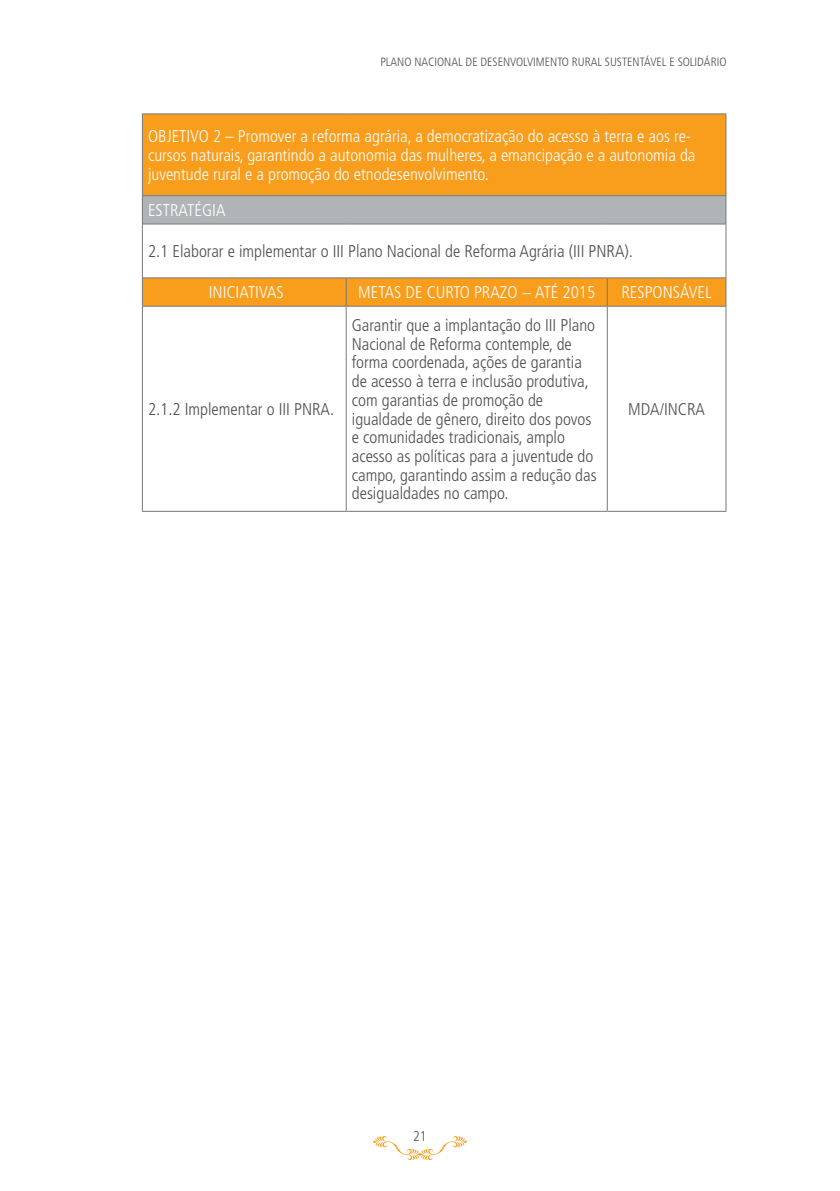
<style>
.page{position:relative;width:840px;height:1191px;background:#fff}
.page>*{position:absolute;margin:0;border:0;box-sizing:border-box;transform-origin:0 0}
.t1{font:300 condensed 17px/18.8px "Frutiger LT Std";color:#4d4d4f}
.t2{font:300 condensed 17px/18.8px "Frutiger LT Std";color:#fff}
.t3{font:300 condensed 14px "Frutiger LT Std";color:#4d4d4f}
.t4{font:300 condensed 12px "Frutiger LT Std";color:#4d4d4f}
</style>
<div class="page">
<svg style="left:373px;top:1136px;width:93px;height:24px"></svg>
<svg style="left:143px;top:114px;width:582px;height:192px;fill:#f99d1c"></svg>
<div style="left:142px;top:196px;width:583px;height:28px;background:#b1b4b6"></div>
<svg style="left:142px;top:196px;width:1px;height:28px"></svg>
<hr style="left:143px;top:195px;width:203px;height:1px;background:#77787b">
<hr style="left:346px;top:195px;width:261px;height:1px;background:#77787b">
<hr style="left:607px;top:195px;width:119px;height:1px;background:#77787b">
<svg style="left:725px;top:196px;width:1px;height:27px"></svg>
<hr style="left:143px;top:223px;width:203px;height:1px;background:#77787b">
<hr style="left:346px;top:223px;width:261px;height:1px;background:#77787b">
<hr style="left:607px;top:223px;width:119px;height:1px;background:#77787b">
<hr style="left:142px;top:113px;width:204px;height:1px;background:#77787b">
<hr style="left:142px;top:114px;width:1px;height:82px;background:#77787b">
<hr style="left:346px;top:113px;width:261px;height:1px;background:#77787b">
<hr style="left:607px;top:113px;width:119px;height:1px;background:#77787b">
<hr style="left:725px;top:114px;width:1px;height:81px;background:#77787b">
<hr style="left:142px;top:224px;width:1px;height:54px;background:#77787b">
<hr style="left:725px;top:224px;width:1px;height:54px;background:#77787b">
<svg style="left:142px;top:278px;width:1px;height:28px"></svg>
<svg style="left:725px;top:278px;width:1px;height:28px"></svg>
<hr style="left:142px;top:306px;width:204px;height:1px;background:#77787b">
<hr style="left:142px;top:307px;width:1px;height:204px;background:#77787b">
<hr style="left:346px;top:306px;width:261px;height:1px;background:#77787b">
<hr style="left:607px;top:306px;width:119px;height:1px;background:#77787b">
<hr style="left:725px;top:307px;width:1px;height:204px;background:#77787b">
<hr style="left:142px;top:511px;width:204px;height:1px;background:#77787b">
<hr style="left:346px;top:511px;width:261px;height:1px;background:#77787b">
<hr style="left:607px;top:511px;width:119px;height:1px;background:#77787b">
<hr style="left:143px;top:277px;width:203px;height:1px;background:#77787b">
<hr style="left:346px;top:277px;width:261px;height:1px;background:#77787b">
<svg style="left:345px;top:278px;width:1px;height:28px"></svg>
<hr style="left:607px;top:277px;width:118px;height:1px;background:#77787b">
<svg style="left:606px;top:278px;width:1px;height:28px"></svg>
<hr style="left:345px;top:307px;width:1px;height:204px;background:#77787b">
<hr style="left:606px;top:307px;width:1px;height:204px;background:#77787b">
<p class="t4" style="left:380px;top:55px;width:347px">PLANO NACIONAL DE DESENVOLVIMENTO RURAL SUSTENTÁVEL E SOLIDÁRIO</p>
<p class="t2" style="left:148px;top:127px;width:548px">OBJETIVO 2 – Promover a reforma agrária, a democratização do acesso à terra e aos re&shy;cursos naturais, garantindo a autonomia das mulheres, a emancipação e a autonomia da juventude rural e a promoção do etnodesenvolvimento.</p>
<p class="t2" style="left:148px;top:201px;width:79px">ESTRATÉGIA</p>
<p class="t1" style="left:148px;top:242px;width:486px">2.1 Elaborar e implementar o III Plano Nacional de Reforma Agrária (III PNRA).</p>
<p class="t2" style="left:209px;top:283px;width:76px">INICIATIVAS</p>
<p class="t2" style="left:358px;top:283px;width:238px">METAS DE CURTO PRAZO − ATÉ 2015</p>
<p class="t2" style="left:621px;top:283px;width:92px">RESPONSÁVEL</p>
<p class="t1" style="left:148px;top:400px;width:187px">2.1.2 Implementar o III PNRA.</p>
<p class="t1" style="left:351px;top:316px;width:246px">Garantir que a implantação do III Plano Nacional de Reforma contemple, de forma coordenada, ações de garantia de acesso à terra e inclusão produtiva, com garantias de promoção de igualdade de gênero, direito dos povos e comunidades tradicionais, amplo acesso as políticas para a juventude do campo, garantindo assim a redução das desigualdades no campo.</p>
<p class="t1" style="left:627px;top:400px;width:78px">MDA/INCRA</p>
<p class="t3" style="left:413px;top:1128px;width:15px">21</p>
</div>
